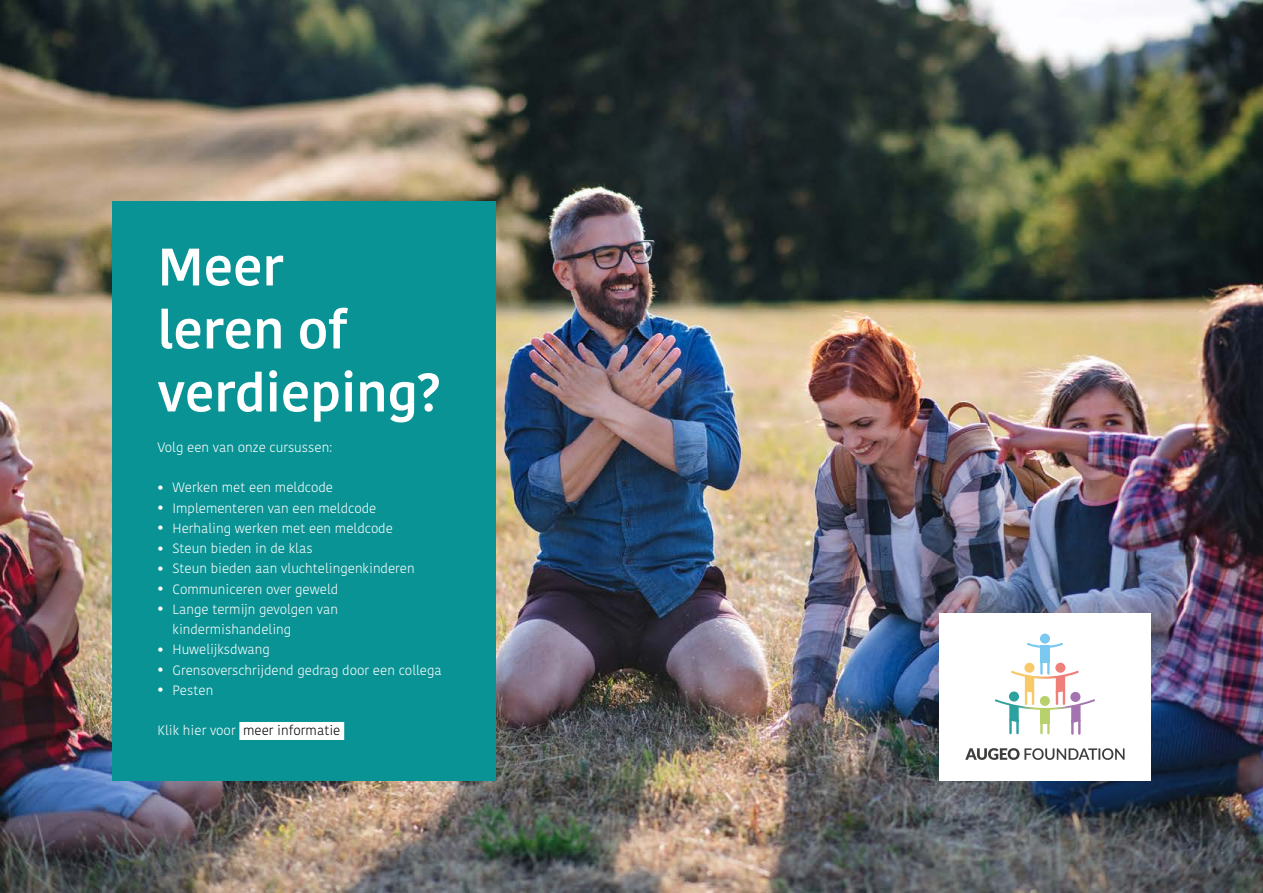
<style>
.page{position:relative;width:1263px;height:893px;background:#fff}
.page>*{position:absolute;margin:0;border:0;box-sizing:border-box;transform-origin:0 0}
.t1{font:500 52.5px/63px "Kohinoor";color:#fff}
.t2{font:300 13.5px/20.2px "Kohinoor";color:#fff}
.t3{font:300 13.5px "Kohinoor";color:#000}
.s1{font-family:"Brandon Grotesque";font-weight:900;font-size:15px}
.s2{color:#fff}
</style>
<div class="page">
<img style="left:0;top:0;width:1263px;height:893px">
<div style="left:112px;top:201px;width:384px;height:579px;background:#0a9395"></div>
<div style="left:239px;top:722px;width:105px;height:18px;background:#fff"></div>
<div style="left:939px;top:613px;width:211px;height:167px;background:#fff"></div>
<div style="left:1040px;top:634px;width:10px;height:10px;background:#7bc8f1;border-radius:50%"></div>
<svg style="left:1027px;top:643px;width:36px;height:5px"></svg>
<div style="left:1040px;top:646px;width:10px;height:17px;background:#7bc8f1"></div>
<hr style="left:1040px;top:659px;width:3px;height:16px;background:#7bc8f1">
<hr style="left:1047px;top:659px;width:3px;height:16px;background:#7bc8f1">
<div style="left:1024px;top:663px;width:10px;height:10px;background:#f9c969;border-radius:50%"></div>
<div style="left:1055px;top:663px;width:10px;height:10px;background:#ef8079;border-radius:50%"></div>
<svg style="left:995px;top:671px;width:100px;height:64px"></svg>
<svg style="left:965px;top:748px;width:159px;height:12px"></svg>
<h1 class="t1" style="left:158px;top:237px;width:285px">Meer<br>leren of verdieping?</h1>
<p class="t2" style="left:158px;top:437px;width:176px">Volg een van onze cursussen:</p>
<p class="t2" style="left:158px;top:478px;width:177px"><span class="s1">•</span> Werken met een meldcode</p>
<p class="t2" style="left:158px;top:498px;width:220px"><span class="s1">•</span> Implementeren van een meldcode</p>
<p class="t2" style="left:158px;top:518px;width:237px"><span class="s1">•</span> Herhaling werken met een meldcode</p>
<p class="t2" style="left:158px;top:539px;width:157px"><span class="s1">•</span> Steun bieden in de klas</p>
<p class="t2" style="left:158px;top:559px;width:259px"><span class="s1">•</span> Steun bieden aan vluchtelingenkinderen</p>
<p class="t2" style="left:158px;top:579px;width:182px"><span class="s1">•</span> Communiceren over geweld</p>
<p class="t2" style="left:172px;top:599px;width:167px;text-indent:-15px"><span class="s1">•</span> Lange termijn gevolgen van kindermishandeling</p>
<p class="t2" style="left:158px;top:640px;width:114px"><span class="s1">•</span> Huwelijksdwang</p>
<p class="t2" style="left:158px;top:660px;width:286px"><span class="s1">•</span> Grensoverschrijdend gedrag door een collega</p>
<p class="t2" style="left:158px;top:680px;width:57px"><span class="s1">•</span> Pesten</p>
<p class="t3" style="left:158px;top:722px;width:184px"><span class="s2">Klik hier voor</span> meer informatie</p>
</div>
